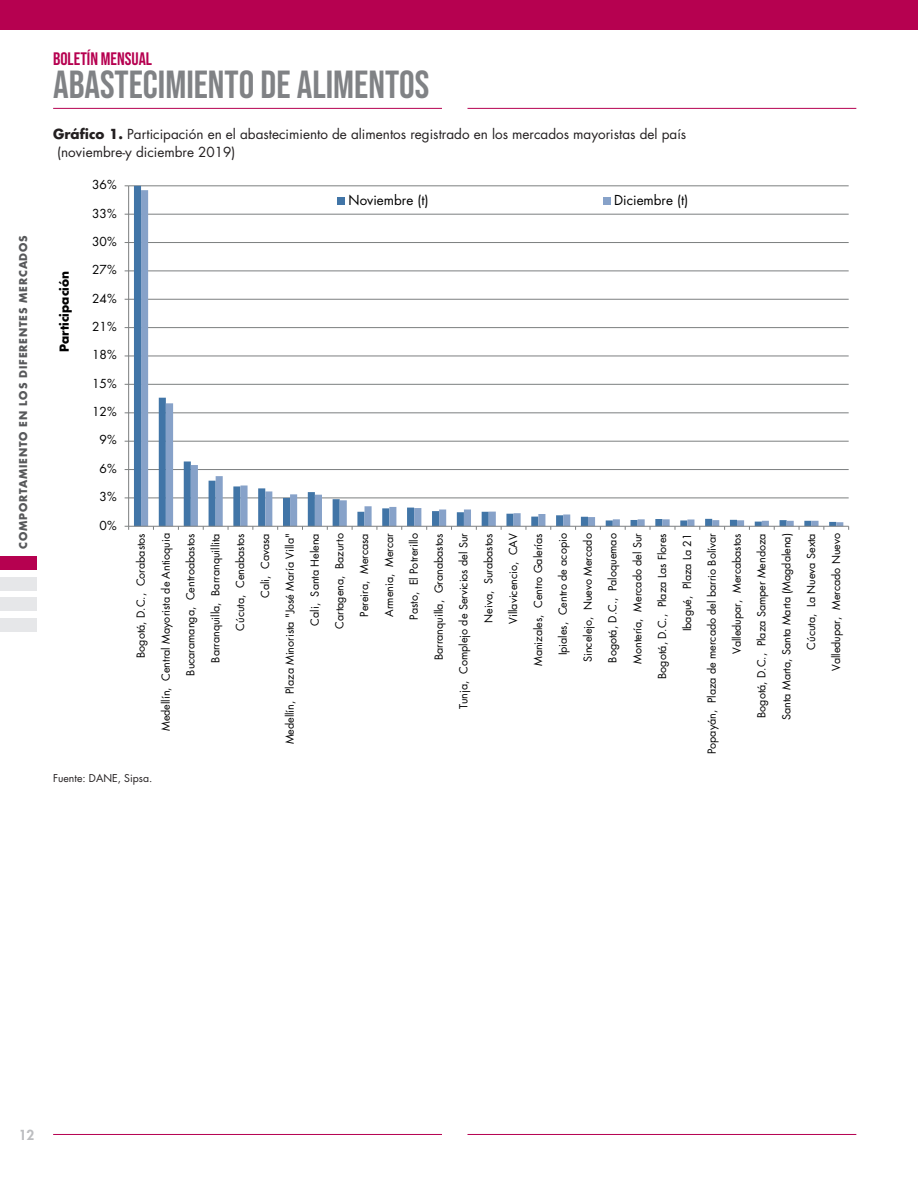
<style>
.page{position:relative;width:918px;height:1188px;background:#fff}
.page>*{position:absolute;margin:0;border:0;box-sizing:border-box;transform-origin:0 0}
.t1{font:39px "Bebas Neue";color:#808285}
.t2{font:18px "Bebas Neue";color:#b60150}
.t3{font:13.5px/18px "Futura Std";color:#231f20}
.t4{font:800 13.5px "Futura Std";color:#bcbdc0}
.t5{font:13.35px "Futura Std";letter-spacing:.005em;color:#000001}
.t6{font:12.15px "Futura Std";color:#000001}
.t7{font:700 12.15px "Futura Std";color:#000001}
.t8{font:10.8px "Futura Std";letter-spacing:-.005em;color:#000001}
.t9{font:700 10.5px "Futura Std";letter-spacing:.075em;color:#57585a}
.t10{font:10.5px "Futura Std";color:#231f20}
.s1{font-weight:700}
</style>
<div class="page">
<hr style="left:53px;top:1134px;width:389px;height:1px;background:#b60150">
<hr style="left:468px;top:1134px;width:388px;height:1px;background:#b60150">
<hr style="left:53px;top:108px;width:389px;height:1px;background:#b60150">
<hr style="left:468px;top:108px;width:388px;height:1px;background:#b60150">
<div style="left:0;top:0;width:918px;height:30px;background:#b60150"></div>
<div style="left:0;top:556px;width:37px;height:14px;background:#b60150"></div>
<div style="left:0;top:577px;width:37px;height:14px;background:#e6e7e9"></div>
<div style="left:0;top:597px;width:37px;height:14px;background:#e6e7e9"></div>
<div style="left:0;top:618px;width:37px;height:14px;background:#e6e7e9"></div>
<hr style="left:129px;top:185px;width:720px;height:1px;background:#7c7f80">
<hr style="left:129px;top:214px;width:720px;height:1px;background:#7c7f80">
<hr style="left:129px;top:242px;width:720px;height:1px;background:#7c7f80">
<hr style="left:129px;top:270px;width:720px;height:1px;background:#7c7f80">
<hr style="left:129px;top:299px;width:720px;height:1px;background:#7c7f80">
<hr style="left:129px;top:327px;width:720px;height:1px;background:#7c7f80">
<hr style="left:129px;top:355px;width:720px;height:1px;background:#7c7f80">
<hr style="left:129px;top:384px;width:720px;height:1px;background:#7c7f80">
<hr style="left:129px;top:412px;width:720px;height:1px;background:#7c7f80">
<hr style="left:129px;top:441px;width:720px;height:1px;background:#7c7f80">
<hr style="left:129px;top:469px;width:720px;height:1px;background:#7c7f80">
<hr style="left:129px;top:497px;width:720px;height:1px;background:#7c7f80">
<svg style="left:134px;top:186px;width:702px;height:340px"></svg>
<svg style="left:141px;top:190px;width:702px;height:336px"></svg>
<hr style="left:128px;top:186px;width:1px;height:340px;background:#7c7f80">
<hr style="left:129px;top:526px;width:720px;height:1px;background:#7c7f80">
<div style="left:337px;top:198px;width:8px;height:7px;background:#4175a7"></div>
<div style="left:603px;top:198px;width:8px;height:7px;background:#87a2c9"></div>
<p class="t9" style="left:16px;top:549px;width:315px;rotate:-90deg">COMPORTAMIENTO EN LOS DIFERENTES MERCADOS</p>
<h2 class="t2" style="left:53px;top:49px;width:100px">BOLETÍN MENSUAL</h2>
<h1 class="t1" style="left:53px;top:63px;width:378px">ABASTECIMIENTO DE ALIMENTOS</h1>
<p class="t3" style="left:57px;top:125px;width:630px;text-indent:-4px"><span class="s1">Gráfico 1.</span> Participación en el abastecimiento de alimentos registrado en los mercados mayoristas del país (noviembre-y diciembre 2019)</p>
<p class="t7" style="left:56px;top:352px;width:83px;rotate:-90deg">Participación</p>
<p class="t6" style="left:92px;top:177px;width:26px">36%</p>
<p class="t6" style="left:92px;top:205px;width:26px">33%</p>
<p class="t6" style="left:92px;top:234px;width:26px">30%</p>
<p class="t6" style="left:92px;top:262px;width:26px">27%</p>
<p class="t6" style="left:92px;top:290px;width:26px">24%</p>
<p class="t6" style="left:92px;top:319px;width:26px">21%</p>
<p class="t6" style="left:92px;top:347px;width:26px">18%</p>
<p class="t6" style="left:92px;top:376px;width:26px">15%</p>
<p class="t6" style="left:92px;top:404px;width:26px">12%</p>
<p class="t6" style="left:100px;top:432px;width:19px">9%</p>
<p class="t6" style="left:100px;top:461px;width:19px">6%</p>
<p class="t6" style="left:100px;top:489px;width:19px">3%</p>
<p class="t6" style="left:100px;top:517px;width:19px">0%</p>
<p class="t5" style="left:348px;top:192px;width:82px">Noviembre (t)</p>
<p class="t5" style="left:614px;top:192px;width:76px">Diciembre (t)</p>
<p class="t8" style="left:134px;top:658px;width:126px;rotate:-90deg">Bogotá, D.C., Corabastos</p>
<p class="t8" style="left:159px;top:731px;width:199px;rotate:-90deg">Medellín, Central Mayorista de Antioquia</p>
<p class="t8" style="left:184px;top:676px;width:144px;rotate:-90deg">Bucaramanga, Centroabastos</p>
<p class="t8" style="left:208px;top:663px;width:131px;rotate:-90deg">Barranquilla, Barranquillita</p>
<p class="t8" style="left:233px;top:631px;width:99px;rotate:-90deg">Cúcuta, Cenabastos</p>
<p class="t8" style="left:258px;top:598px;width:66px;rotate:-90deg">Cali, Cavasa</p>
<p class="t8" style="left:283px;top:744px;width:213px;rotate:-90deg">Medellín, Plaza Minorista "José María Villa"</p>
<p class="t8" style="left:308px;top:626px;width:94px;rotate:-90deg">Cali, Santa Helena</p>
<p class="t8" style="left:333px;top:629px;width:97px;rotate:-90deg">Cartagena, Bazurto</p>
<p class="t8" style="left:357px;top:617px;width:85px;rotate:-90deg">Pereira, Mercasa</p>
<p class="t8" style="left:382px;top:617px;width:85px;rotate:-90deg">Armenia, Mercar</p>
<p class="t8" style="left:407px;top:620px;width:88px;rotate:-90deg">Pasto, El Potrerillo</p>
<p class="t8" style="left:432px;top:660px;width:128px;rotate:-90deg">Barranquilla, Granabastos</p>
<p class="t8" style="left:457px;top:709px;width:177px;rotate:-90deg">Tunja, Complejo de Servicios del Sur</p>
<p class="t8" style="left:482px;top:623px;width:91px;rotate:-90deg">Neiva, Surabastos</p>
<p class="t8" style="left:506px;top:624px;width:92px;rotate:-90deg">Villavicencio, CAV</p>
<p class="t8" style="left:531px;top:666px;width:134px;rotate:-90deg">Manizales, Centro Galerías</p>
<p class="t8" style="left:556px;top:655px;width:123px;rotate:-90deg">Ipiales, Centro de acopio</p>
<p class="t8" style="left:581px;top:662px;width:130px;rotate:-90deg">Sincelejo, Nuevo Mercado</p>
<p class="t8" style="left:606px;top:663px;width:131px;rotate:-90deg">Bogotá, D.C., Paloquemao</p>
<p class="t8" style="left:631px;top:664px;width:132px;rotate:-90deg">Montería, Mercado del Sur</p>
<p class="t8" style="left:655px;top:679px;width:147px;rotate:-90deg">Bogotá, D.C., Plaza Las Flores</p>
<p class="t8" style="left:680px;top:631px;width:100px;rotate:-90deg">Ibagué, Plaza La 21</p>
<p class="t8" style="left:705px;top:754px;width:223px;rotate:-90deg">Popayán, Plaza de mercado del barrio Bolívar</p>
<p class="t8" style="left:730px;top:654px;width:122px;rotate:-90deg">Valledupar, Mercabastos</p>
<p class="t8" style="left:755px;top:718px;width:186px;rotate:-90deg">Bogotá, D.C., Plaza Samper Mendoza</p>
<p class="t8" style="left:780px;top:720px;width:188px;rotate:-90deg">Santa Marta, Santa Marta (Magdalena)</p>
<p class="t8" style="left:804px;top:650px;width:118px;rotate:-90deg">Cúcuta, La Nueva Sexta</p>
<p class="t8" style="left:829px;top:671px;width:139px;rotate:-90deg">Valledupar, Mercado Nuevo</p>
<p class="t10" style="left:53px;top:772px;width:101px">Fuente: DANE, Sipsa.</p>
<p class="t4" style="left:19px;top:1127px;width:17px">12</p>
</div>
